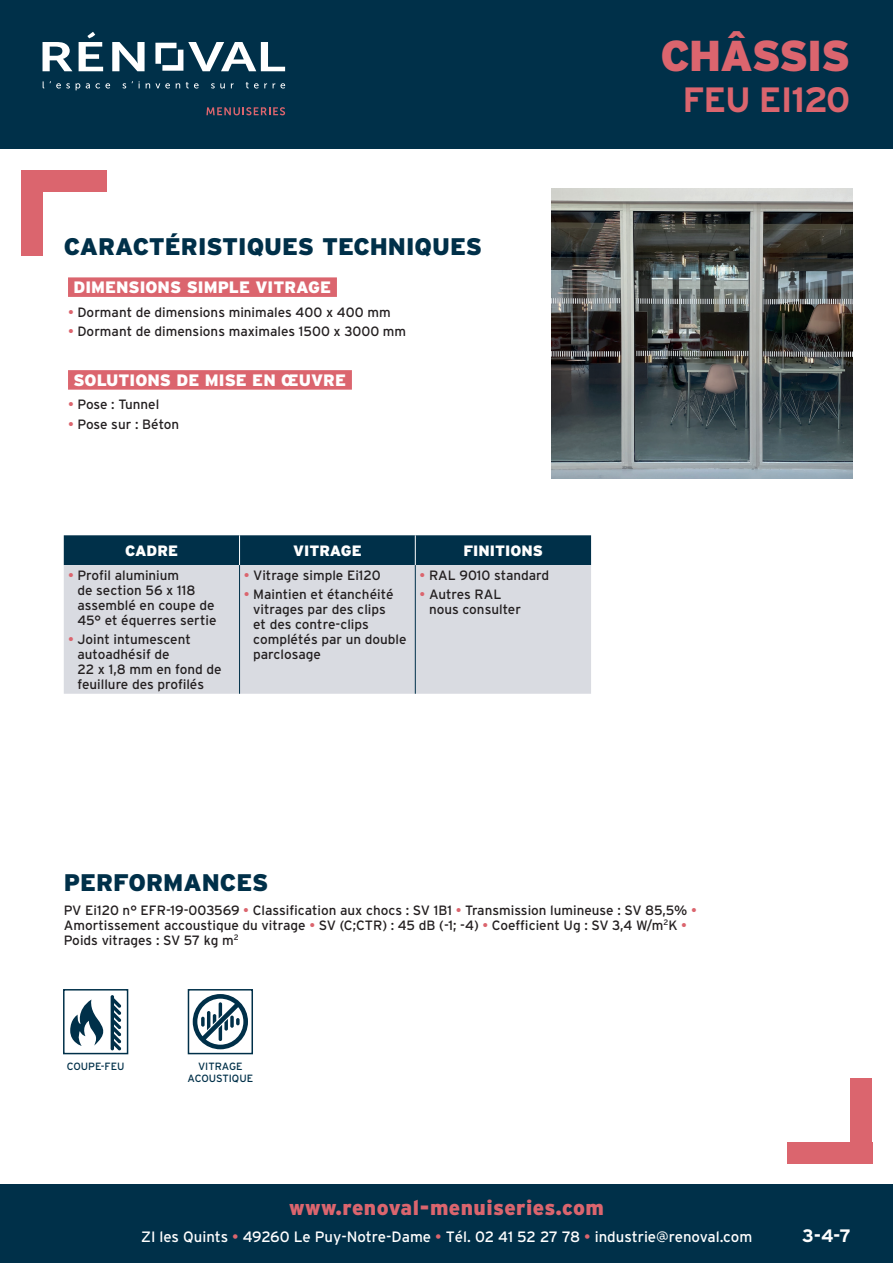
<style>
.page{position:relative;width:893px;height:1263px;background:#fff}
.page>*{position:absolute;margin:0;border:0;box-sizing:border-box;transform-origin:0 0}
.t1{font:900 43.2px "Interstate";letter-spacing:-.03em;color:#db656e}
.t2{font:700 35.1px "Interstate";letter-spacing:-.03em;color:#db656e}
.t3{font:900 24px "Interstate";color:#003049}
.t4{font:900 21px "Interstate";letter-spacing:.02em;color:#db656e}
.t5{font:700 18px "Interstate";color:#fff}
.t6{font:900 16.5px "Interstate";color:#fff}
.t7{font:15px "Interstate";color:#fff}
.t8{font:900 15px "Interstate";color:#fff}
.t9{font:13.5px/15px "Interstate";color:#231f20}
.t10{font:10.5px/12px "Interstate";color:#003049;text-align:center}
.s1{color:#db656e}
</style>
<div class="page">
<div style="left:0;top:0;width:893px;height:149px;background:#003049"></div>
<div style="left:0;top:1184px;width:893px;height:79px;background:#003049"></div>
<svg style="left:50px;top:81px;width:20px;height:8px"></svg>
<svg style="left:76px;top:83px;width:4px;height:7px"></svg>
<svg style="left:86px;top:83px;width:24px;height:6px"></svg>
<svg style="left:123px;top:83px;width:3px;height:6px"></svg>
<svg style="left:146px;top:83px;width:24px;height:6px"></svg>
<svg style="left:176px;top:83px;width:4px;height:5px"></svg>
<svg style="left:186px;top:82px;width:13px;height:7px"></svg>
<svg style="left:211px;top:83px;width:14px;height:6px"></svg>
<svg style="left:246px;top:82px;width:21px;height:7px"></svg>
<svg style="left:273px;top:83px;width:12px;height:6px"></svg>
<svg style="left:43px;top:42px;width:29px;height:29px"></svg>
<svg style="left:112px;top:42px;width:33px;height:29px"></svg>
<svg style="left:155px;top:42px;width:130px;height:29px"></svg>
<svg style="left:79px;top:32px;width:24px;height:39px"></svg>
<svg style="left:206px;top:107px;width:79px;height:8px"></svg>
<img style="left:551px;top:188px;width:302px;height:291px">
<div style="left:63px;top:989px;width:65px;height:65px;border:2px solid #003049"></div>
<svg style="left:70px;top:995px;width:51px;height:55px"></svg>
<div style="left:188px;top:989px;width:65px;height:65px;border:2px solid #003049"></div>
<svg style="left:193px;top:994px;width:55px;height:55px"></svg>
<div style="left:21px;top:170px;width:85px;height:21px;background:#db656e"></div>
<div style="left:21px;top:170px;width:22px;height:85px;background:#db656e"></div>
<div style="left:787px;top:1142px;width:85px;height:21px;background:#db656e"></div>
<div style="left:851px;top:1078px;width:21px;height:85px;background:#db656e"></div>
<div style="left:64px;top:535px;width:527px;height:30px;background:#003049"></div>
<div style="left:64px;top:565px;width:527px;height:129px;background:#d9dbe1"></div>
<hr style="left:239px;top:535px;width:1px;height:30px;background:#fff">
<hr style="left:415px;top:535px;width:1px;height:30px;background:#fff">
<hr style="left:239px;top:565px;width:1px;height:129px;background:#003049">
<hr style="left:415px;top:565px;width:1px;height:129px;background:#003049">
<div style="left:68px;top:370px;width:284px;height:20px;background:#db656e"></div>
<div style="left:68px;top:277px;width:269px;height:20px;background:#db656e"></div>
<h3 class="t3" style="left:64px;top:233px;width:420px">CARACTÉRISTIQUES TECHNIQUES</h3>
<p class="t6" style="left:73px;top:278px;width:259px">DIMENSIONS SIMPLE VITRAGE</p>
<p class="t9" style="left:68px;top:304px;width:324px"><span class="s1">•</span> Dormant de dimensions minimales 400 x 400 mm</p>
<p class="t9" style="left:68px;top:324px;width:340px"><span class="s1">•</span> Dormant de dimensions maximales 1500 x 3000 mm</p>
<p class="t6" style="left:73px;top:371px;width:274px">SOLUTIONS DE MISE EN ŒUVRE</p>
<p class="t9" style="left:68px;top:397px;width:93px"><span class="s1">•</span> Pose : Tunnel</p>
<p class="t9" style="left:68px;top:416px;width:113px"><span class="s1">•</span> Pose sur : Béton</p>
<p class="t8" style="left:125px;top:542px;width:55px">CADRE</p>
<p class="t8" style="left:293px;top:542px;width:70px">VITRAGE</p>
<p class="t8" style="left:463px;top:542px;width:81px">FINITIONS</p>
<p class="t9" style="left:77px;top:568px;width:141px;text-indent:-9px"><span class="s1">•</span> Profil aluminium<br>de section 56 x 118 assemblé en coupe de<br>45° et équerres sertie</p>
<p class="t9" style="left:77px;top:632px;width:146px;text-indent:-9px"><span class="s1">•</span> Joint intumescent autoadhésif de<br>22 x 1,8 mm en fond de feuillure des profilés</p>
<p class="t9" style="left:420px;top:568px;width:131px"><span class="s1">•</span> RAL 9010 standard</p>
<p class="t9" style="left:429px;top:587px;width:93px;text-indent:-9px"><span class="s1">•</span> Autres RAL nous consulter</p>
<p class="t9" style="left:244px;top:568px;width:139px"><span class="s1">•</span> Vitrage simple Ei120</p>
<p class="t9" style="left:253px;top:587px;width:155px;text-indent:-9px"><span class="s1">•</span> Maintien et étanchéité vitrages par des clips<br>et des contre-clips complétés par un double parclosage</p>
<h1 class="t1" style="left:660px;top:32px;width:191px">CHÂSSIS</h1>
<h2 class="t2" style="left:682px;top:80px;width:169px">FEU EI120</h2>
<h3 class="t3" style="left:64px;top:869px;width:206px">PERFORMANCES</h3>
<p class="t9" style="left:64px;top:902px;width:635px">PV Ei120 n° EFR-19-003569 <span class="s1">•</span> Classification aux chocs : SV 1B1 <span class="s1">•</span> Transmission lumineuse : SV 85,5% <span class="s1">•<br></span>Amortissement accoustique du vitrage <span class="s1">•</span> SV (C;CTR) : 45 dB (-1; -4) <span class="s1">•</span> Coefficient Ug : SV 3,4 W/m<sup>2</sup>K <span class="s1">•<br></span>Poids vitrages : SV 57 kg m<sup>2</sup></p>
<p class="t10" style="left:67px;top:1060px;width:59px">COUPE-FEU</p>
<p class="t10" style="left:187px;top:1060px;width:67px">VITRAGE<br>ACOUSTIQUE</p>
<h3 class="t4" style="left:289px;top:1196px;width:316px">www.renoval-menuiseries.com</h3>
<p class="t7" style="left:141px;top:1228px;width:613px">ZI les Quints <span class="s1">•</span> 49260 Le Puy-Notre-Dame <span class="s1">•</span> Tél. 02 41 52 27 78 <span class="s1">•</span> industrie@renoval.com</p>
<h3 class="t5" style="left:802px;top:1225px;width:50px">3-4-7</h3>
</div>
